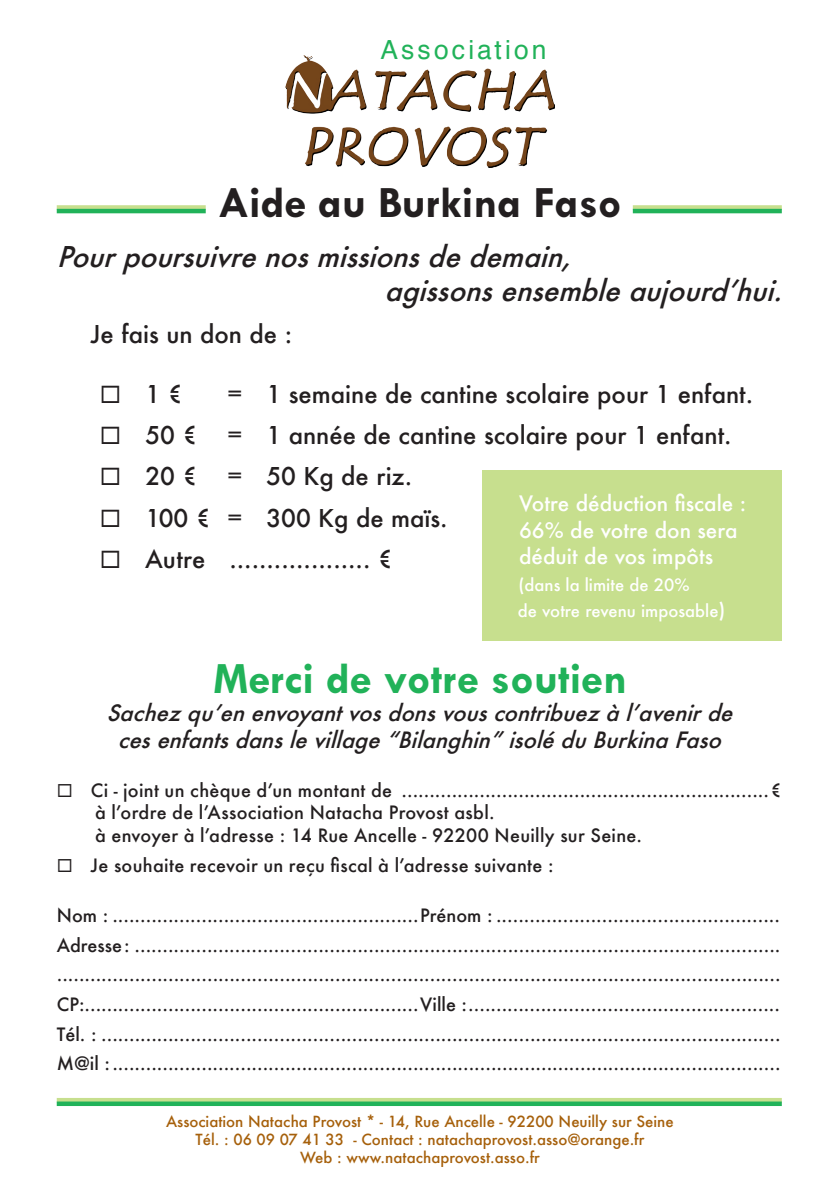
<style>
.page{position:relative;width:840px;height:1191px;background:#fff}
.page>*{position:absolute;margin:0;border:0;box-sizing:border-box;transform-origin:0 0}
.t1{font:700 45px "Tw Cen";color:#21b259}
.t2{font:700 45px "Tw Cen";color:#231f20}
.t3{font:italic 500 28px/33.6px "Futura";color:#231f20}
.t4{font:26.4px "Helvetica";letter-spacing:.12em;color:#21b259}
.t5{font:500 24px "Futura";color:#231f20}
.t6{font:italic 500 22px/26.4px "Futura";color:#231f20;text-align:center}
.t7{font:500 20.8px/26.6px "Futura";color:#fff}
.t8{font:500 18px/29.6px "Futura";letter-spacing:.015em;color:#231f20;text-align:justify}
.t9{font:500 16.6px/26.6px "Futura";color:#fff}
.t10{font:500 15px/18px "Futura";color:#a6600b;text-align:center}
.s1{font-size:18.8px}
</style>
<div class="page">
<img style="left:285px;top:56px;width:269px;height:111px">
<svg style="left:57px;top:205px;width:149px;height:4px"></svg>
<hr style="left:57px;top:209px;width:149px;height:4px;background:#21b259">
<svg style="left:632px;top:205px;width:149px;height:4px"></svg>
<hr style="left:632px;top:209px;width:149px;height:4px;background:#21b259">
<hr style="left:57px;top:1098px;width:724px;height:4px;background:#c7df8e">
<div style="left:57px;top:1101px;width:724px;height:5px;background:#21b259"></div>
<div style="left:482px;top:470px;width:299px;height:170px;background:#c7df8e"></div>
<h3 class="t4" style="left:380px;top:30px;width:167px">Association</h3>
<h1 class="t2" style="left:218px;top:178px;width:405px">Aide au Burkina Faso</h1>
<h2 class="t3" style="left:384px;top:239px;width:408px;text-indent:-328px">Pourpoursuivrenosmissionsdedemain, agissonsensembleaujourd’hui.</h2>
<h3 class="t5" style="left:91px;top:318px;width:203px">Je fais un don de :</h3>
<h3 class="t5" style="left:100px;top:377px;width:84px">◻ 1 €</h3>
<h3 class="t5" style="left:227px;top:377px;width:527px">= 1 semaine de cantine scolaire pour 1 enfant.</h3>
<h3 class="t5" style="left:100px;top:418px;width:99px">◻ 50 €</h3>
<h3 class="t5" style="left:227px;top:418px;width:505px">= 1 année de cantine scolaire pour 1 enfant.</h3>
<h3 class="t5" style="left:100px;top:460px;width:99px">◻ 20 €</h3>
<h3 class="t5" style="left:227px;top:460px;width:186px">= 50 Kg de riz.</h3>
<h3 class="t5" style="left:100px;top:501px;width:349px">◻ 100 € = 300 Kg de maïs.</h3>
<h3 class="t5" style="left:100px;top:542px;width:294px">◻ Autre ................... €</h3>
<p class="t7" style="left:519px;top:489px;width:228px">Votre déduction fiscale :<br>66% de votre don sera déduit de vos impôts</p>
<p class="t9" style="left:517px;top:571px;width:209px">(dans la limite de 20%<br>de votre revenu imposable<span class="s1">)</span></p>
<h1 class="t1" style="left:213px;top:654px;width:415px">Merci de votre soutien</h1>
<p class="t6" style="left:106px;top:699px;width:634px">Sachezqu’enenvoyantvosdonsvouscontribuezàl’avenirde cesenfantsdanslevillage“Bilanghin”isoléduBurkinaFaso</p>
<p class="t8" style="left:95px;top:779px;width:687px;line-height:22px;text-align:left;text-indent:-38px">◻ Ci - joint un chèque d’un montant de ..................................................................€ à l’ordre de l’Association Natacha Provost asbl.<br>à envoyer à l’adresse : 14 Rue Ancelle - 92200 Neuilly sur Seine.</p>
<p class="t8" style="left:57px;top:850px;width:498px">◻ Je souhaite recevoir un reçu fiscal à l’adresse suivante :</p>
<p class="t8" style="left:57px;top:900px;width:725px">Nom : .......................................................Prénom : ...................................................<br>Adresse: .................................................................................................................... ..................................................................................................................................<br>CP:............................................................Ville :........................................................<br>Tél. : ..........................................................................................................................<br>M@il :........................................................................................................................</p>
<p class="t10" style="left:166px;top:1111px;width:509px">Association Natacha Provost * - 14, Rue Ancelle - 92200 Neuilly sur Seine<br>Tél. : 06 09 07 41 33 - Contact : natachaprovost.asso@orange.fr<br>Web : www.natachaprovost.asso.fr</p>
</div>
